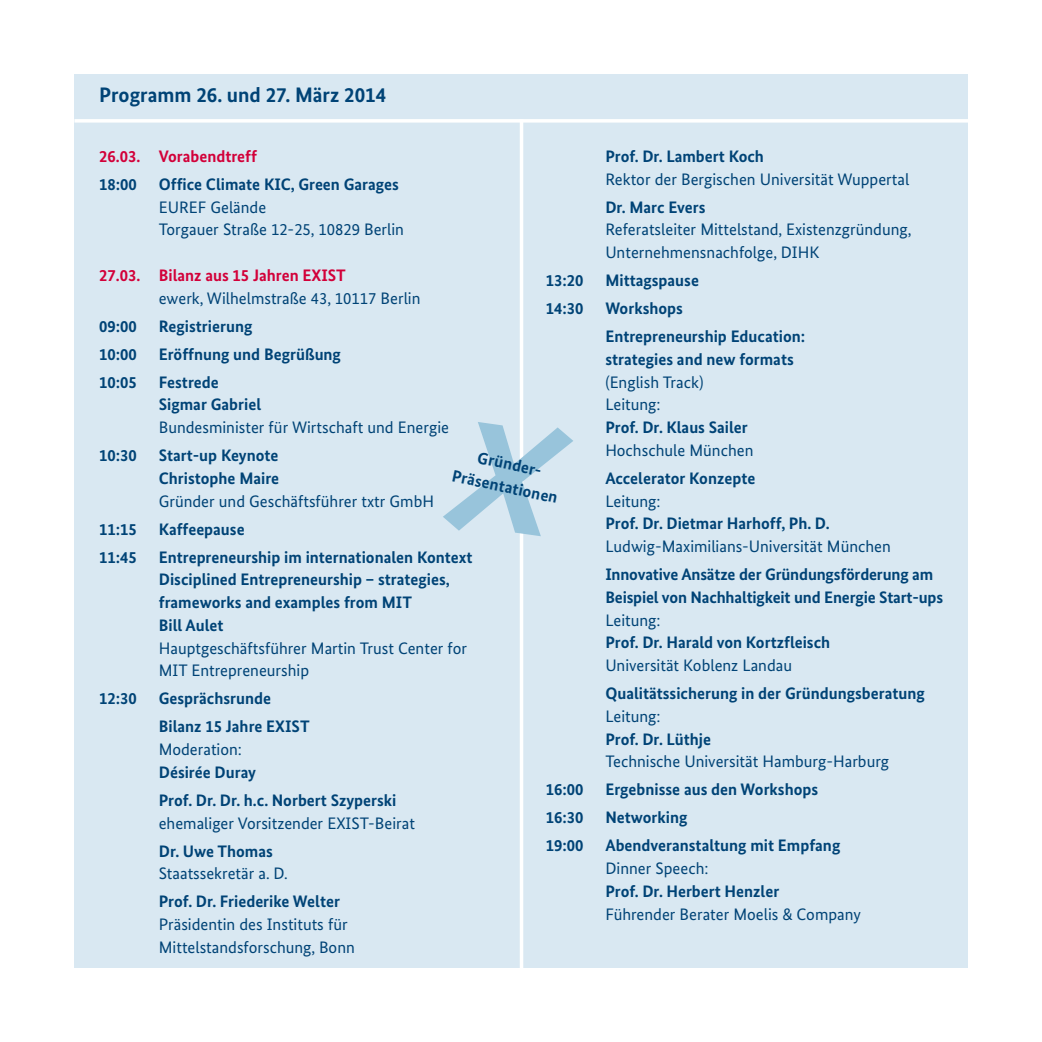
<style>
.page{position:relative;width:1042px;height:1042px;background:#fff}
.page>*{position:absolute;margin:0;border:0;box-sizing:border-box;transform-origin:0 0}
.t1{font:700 21px "Bundes Sans";color:#004376}
.t2{font:700 16.62px/22.8px "Bundes Sans";color:#004376}
.t3{font:16.62px/22.8px "Bundes Sans";color:#004376}
.t4{font:700 16.62px "Bundes Sans";color:#d20039}
.s1{font-weight:700}
.s2{font-weight:400}
</style>
<div class="page">
<div style="left:74px;top:74px;width:893px;height:893px;background:#d9e8f2"></div>
<hr style="left:520px;top:119px;width:3px;height:858px;background:#fff">
<svg style="left:74px;top:119px;width:894px;height:4px;background:#fafcfd"></svg>
<svg style="left:443px;top:422px;width:130px;height:114px"></svg>
<h2 class="t1" style="left:99px;top:82px;width:288px">Programm 26. und 27. März 2014</h2>
<h3 class="t4" style="left:99px;top:146px;width:159px">26.03. Vorabendtreff</h3>
<p class="t2" style="left:99px;top:172px;width:39px">18:00</p>
<p class="t3" style="left:159px;top:172px;width:247px"><span class="s1">Office Climate KIC, Green Garages<br></span>EUREF Gelände<br>Torgauer Straße 12-25, 10829 Berlin</p>
<h3 class="t4" style="left:99px;top:265px;width:248px">27.03. Bilanz aus 15 Jahren EXIST</h3>
<p class="t3" style="left:159px;top:286px;width:263px">ewerk, Wilhelmstraße 43, 10117 Berlin</p>
<p class="t2" style="left:99px;top:314px;width:39px">09:00</p>
<p class="t2" style="left:159px;top:314px;width:95px">Registrierung</p>
<p class="t2" style="left:99px;top:342px;width:39px">10:00</p>
<p class="t2" style="left:159px;top:342px;width:184px">Eröffnung und Begrüßung</p>
<p class="t2" style="left:99px;top:370px;width:39px">10:05</p>
<p class="t3" style="left:159px;top:370px;width:292px"><span class="s1">Festrede<br>Sigmar Gabriel<br></span>Bundesminister für Wirtschaft und Energie</p>
<p class="t2" style="left:99px;top:444px;width:39px">10:30</p>
<p class="t3" style="left:159px;top:444px;width:277px"><span class="s1">Start-up Keynote<br>Christophe Maire<br></span>Gründer und Geschäftsführer txtr GmbH</p>
<p class="t2" style="left:99px;top:517px;width:39px">11:15</p>
<p class="t2" style="left:159px;top:517px;width:87px">Kaffeepause</p>
<p class="t2" style="left:99px;top:545px;width:39px">11:45</p>
<p class="t2" style="left:159px;top:545px;width:315px">Entrepreneurship im internationalen Kontext</p>
<p class="t2" style="left:159px;top:568px;width:310px">Disciplined Entrepreneurship – strategies, frameworks and examples from MIT<br>Bill Aulet<br><span class="s2">Hauptgeschäftsführer Martin Trust Center for<br>MIT Entrepreneurship</span></p>
<p class="t2" style="left:99px;top:687px;width:39px">12:30</p>
<p class="t2" style="left:159px;top:684px;width:152px;line-height:28px">Gesprächsrunde<br>Bilanz 15 Jahre EXIST</p>
<p class="t2" style="left:159px;top:738px;width:99px"><span class="s2">Moderation:<br></span>Désirée Duray</p>
<p class="t3" style="left:159px;top:788px;width:258px"><span class="s1">Prof. Dr. Dr. h.c. Norbert Szyperski </span>ehemaliger Vorsitzender EXIST-Beirat</p>
<p class="t3" style="left:159px;top:839px;width:131px"><span class="s1">Dr. Uwe Thomas<br></span>Staatssekretär a. D.</p>
<p class="t3" style="left:159px;top:890px;width:198px"><span class="s1">Prof. Dr. Friederike Welter<br></span>Präsidentin des Instituts für<br>Mittelstandsforschung, Bonn</p>
<p class="t3" style="left:605px;top:144px;width:305px"><span class="s1">Prof. Dr. Lambert Koch<br></span>Rektor der Bergischen Universität Wuppertal</p>
<p class="t3" style="left:605px;top:195px;width:308px"><span class="s1">Dr. Marc Evers<br></span>Referatsleiter Mittelstand, Existenzgründung,<br>Unternehmensnachfolge, DIHK</p>
<p class="t2" style="left:546px;top:269px;width:39px">13:20</p>
<p class="t2" style="left:605px;top:269px;width:95px">Mittagspause</p>
<p class="t2" style="left:546px;top:297px;width:39px">14:30</p>
<p class="t2" style="left:605px;top:297px;width:79px">Workshops</p>
<p class="t2" style="left:605px;top:325px;width:201px">Entrepreneurship Education: strategies and new formats <span class="s2">(English Track)<br>Leitung:<br></span>Prof. Dr. Klaus Sailer<br><span class="s2">Hochschule München</span></p>
<p class="t2" style="left:605px;top:466px;width:287px">Accelerator Konzepte<br><span class="s2">Leitung:<br></span>Prof. Dr. Dietmar Harhoff, Ph. D.<br><span class="s2">Ludwig-Maximilians-Universität München</span></p>
<p class="t2" style="left:605px;top:563px;width:339px">Innovative Ansätze der Gründungsförderung am Beispiel von Nachhaltigkeit und Energie Start-ups <span class="s2">Leitung:<br></span>Prof. Dr. Harald von Kortzfleisch<br><span class="s2">Universität Koblenz Landau</span></p>
<p class="t2" style="left:605px;top:682px;width:321px">Qualitätssicherung in der Gründungsberatung<br><span class="s2">Leitung:<br></span>Prof. Dr. Lüthje<br><span class="s2">Technische Universität Hamburg-Harburg</span></p>
<p class="t2" style="left:546px;top:778px;width:39px">16:00</p>
<p class="t2" style="left:605px;top:778px;width:214px">Ergebnisse aus den Workshops</p>
<p class="t2" style="left:546px;top:806px;width:39px">16:30</p>
<p class="t2" style="left:605px;top:806px;width:84px">Networking</p>
<p class="t2" style="left:546px;top:834px;width:39px">19:00</p>
<p class="t2" style="left:605px;top:834px;width:257px">Abendveranstaltung mit Empfang<br><span class="s2">Dinner Speech:<br></span>Prof. Dr. Herbert Henzler<br><span class="s2">Führender Berater Moelis &amp; Company</span></p>
<p class="t2" style="left:459px;top:441px;width:109px;text-align:center;rotate:12deg">Gründer-<br>Präsentationen</p>
</div>
